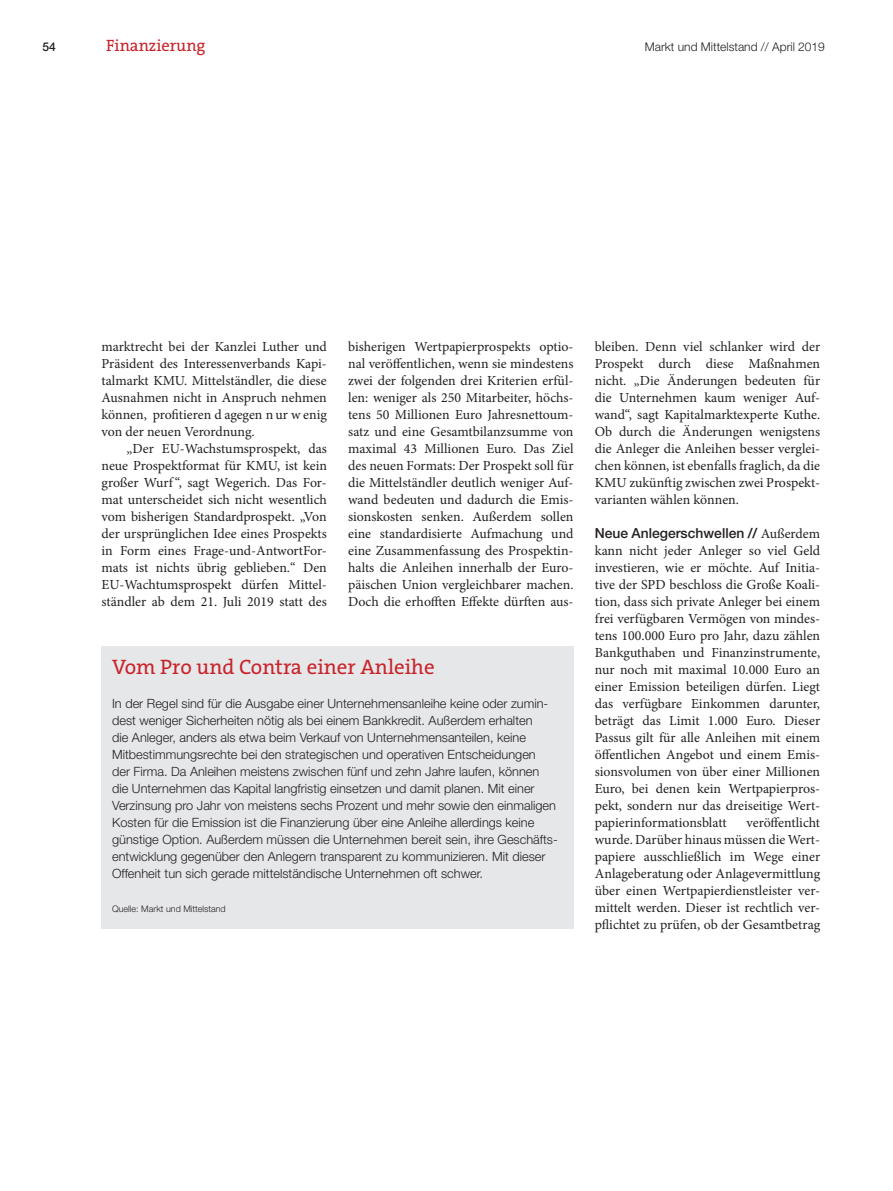
<style>
.page{position:relative;width:893px;height:1191px;background:#fff}
.page>*{position:absolute;margin:0;border:0;box-sizing:border-box;transform-origin:0 0}
.Kasten_-_Titel{font:21px "The Serif B W5 Plain";color:#c8242b}
.t1{font:16.5px "The Serif B W5 Plain";color:#c8242b}
.Body_mit_Einzug{font:13.8px/17px "Minion Pro";color:#231f20;text-align:justify}
.Body_Zwischenzeile{font:13.8px/17px "Minion Pro";color:#231f20;text-align:justify}
.Bildunterschrift{font:13.8px "Minion Pro";letter-spacing:-.005em;color:#231f20}
.Kasten_-_Body{font:300 12.75px/17px "Helvetica Neue LT Std";color:#231f20}
.t2{font:300 12px "Helvetica Neue LT Std";color:#231f20}
.t3{font:500 12px "Helvetica Neue LT Std";color:#231f20}
.Quelle{font:300 9px "Helvetica Neue LT Std";color:#231f20}
.s1{font-family:"Helvetica Neue LT Std";font-weight:500}
</style>
<div class="page">
<div style="left:102px;top:646px;width:471px;height:283px;background:#e6e7e9"></div>
<p class="t3" style="left:43px;top:40px;width:15px">54</p>
<p class="t1" style="left:106px;top:35px;width:101px">Finanzierung</p>
<p class="t2" style="left:645px;top:39px;width:182px">Markt und Mittelstand // April 2019</p>
<p class="Body_mit_Einzug" style="left:348px;top:338px;width:227px">bisherigen Wertpapierprospekts optio&shy;nal veröffentlichen, wenn sie mindestens zwei der folgenden drei Kriterien erfül&shy;len: weniger als 250 Mitarbeiter, höchs&shy;tens 50 Millionen Euro Jahresnettoum&shy;satz und eine Gesamtbilanzsumme von maximal 43 Millionen Euro. Das Ziel des neuen Formats: Der Prospekt soll für die Mittelständler deutlich weniger Auf&shy;wand bedeuten und dadurch die Emis&shy;sionskosten senken. Außerdem sollen eine standardisierte Aufmachung und eine Zusammenfassung des Prospektin&shy;halts die Anleihen innerhalb der Euro&shy;päischen Union vergleichbarer machen.<br>Doch die erhofften Effekte dürften aus-</p>
<p class="Body_mit_Einzug" style="left:595px;top:338px;width:227px">bleiben. Denn viel schlanker wird der Prospekt durch diese Maßnahmen nicht. „Die Änderungen bedeuten für die Unternehmen kaum weniger Auf&shy;wand“, sagt Kapitalmarktexperte Kuthe.<br>Ob durch die Änderungen wenigstens die Anleger die Anleihen besser verglei&shy;chen können, ist ebenfalls fraglich, da die KMU zukünftig zwischen zwei Prospekt&shy;varianten wählen können.</p>
<p class="Bildunterschrift" style="left:102px;top:337px;width:227px">marktrecht bei der Kanzlei Luther und</p>
<p class="Bildunterschrift" style="left:102px;top:354px;width:227px">Präsident des Interessenverbands Kapi-</p>
<p class="Bildunterschrift" style="left:102px;top:371px;width:227px">talmarkt KMU. Mittelständler, die diese</p>
<p class="Bildunterschrift" style="left:102px;top:388px;width:227px">Ausnahmen nicht in Anspruch nehmen</p>
<p class="Bildunterschrift" style="left:102px;top:405px;width:227px">können, profitieren d agegen n ur w enig</p>
<p class="Bildunterschrift" style="left:102px;top:422px;width:155px">von der neuen Verordnung.</p>
<p class="Bildunterschrift" style="left:126px;top:439px;width:202px">„Der EU-Wachstumsprospekt, das</p>
<p class="Bildunterschrift" style="left:102px;top:456px;width:227px">neue Prospektformat für KMU, ist kein</p>
<p class="Bildunterschrift" style="left:102px;top:473px;width:227px">großer Wurf“, sagt Wegerich. Das For-</p>
<p class="Bildunterschrift" style="left:102px;top:490px;width:227px">mat unterscheidet sich nicht wesentlich</p>
<p class="Bildunterschrift" style="left:102px;top:507px;width:227px">vom bisherigen Standardprospekt. „Von</p>
<p class="Bildunterschrift" style="left:102px;top:524px;width:227px">der ursprünglichen Idee eines Prospekts</p>
<p class="Bildunterschrift" style="left:102px;top:541px;width:227px">in Form eines Frage-und-AntwortFor-</p>
<p class="Bildunterschrift" style="left:102px;top:558px;width:227px">mats ist nichts übrig geblieben.“ Den</p>
<p class="Bildunterschrift" style="left:102px;top:575px;width:227px">EU-Wachtumsprospekt dürfen Mittel-</p>
<p class="Bildunterschrift" style="left:102px;top:592px;width:227px">ständler ab dem 21. Juli 2019 statt des</p>
<p class="Body_Zwischenzeile" style="left:595px;top:525px;width:227px"><span class="s1">Neue Anlegerschwellen //</span> Außerdem kann nicht jeder Anleger so viel Geld investieren, wie er möchte. Auf Initia&shy;tive der SPD beschloss die Große Koali&shy;tion, dass sich private Anleger bei einem frei verfügbaren Vermögen von mindes&shy;tens 100.000 Euro pro Jahr, dazu zählen Bankguthaben und Finanzinstrumente, nur noch mit maximal 10.000 Euro an einer Emission beteiligen dürfen. Liegt das verfügbare Einkommen darunter, beträgt das Limit 1.000 Euro. Dieser Passus gilt für alle Anleihen mit einem öffentlichen Angebot und einem Emis&shy;sionsvolumen von über einer Millionen Euro, bei denen kein Wertpapierpros&shy;pekt, sondern nur das dreiseitige Wert&shy;papierinformationsblatt</p>
<p class="Kasten_-_Titel" style="left:112px;top:653px;width:324px">Vom Pro und Contra einer Anleihe</p>
<p class="Kasten_-_Body" style="left:112px;top:695px;width:447px">In der Regel sind für die Ausgabe einer Unternehmensanleihe keine oder zumin&shy;dest weniger Sicherheiten nötig als bei einem Bankkredit. Außerdem erhalten<br>die Anleger, anders als etwa beim Verkauf von Unternehmensanteilen, keine Mitbestimmungsrechte bei den strategischen und operativen Entscheidungen<br>der Firma. Da Anleihen meistens zwischen fünf und zehn Jahre laufen, können die Unternehmen das Kapital langfristig einsetzen und damit planen. Mit einer Verzinsung pro Jahr von meistens sechs Prozent und mehr sowie den einmaligen Kosten für die Emission ist die Finanzierung über eine Anleihe allerdings keine günstige Option. Außerdem müssen die Unternehmen bereit sein, ihre Geschäfts&shy;entwicklung gegenüber den Anlegern transparent zu kommunizieren. Mit dieser Offenheit tun sich gerade mittelständische Unternehmen oft schwer.</p>
<p class="Quelle" style="left:112px;top:903px;width:115px">Quelle: Markt und Mittelstand</p>
<p class="Body_Zwischenzeile" style="left:595px;top:814px;width:227px;text-indent:152px">veröffentlicht wurde. Darüber hinaus müssen die Wert&shy;papiere ausschließlich im Wege einer Anlageberatung oder Anlagevermittlung über einen Wertpapierdienstleister ver&shy;mittelt werden. Dieser ist rechtlich ver&shy;pflichtet zu prüfen, ob der Gesamtbetrag</p>
</div>
